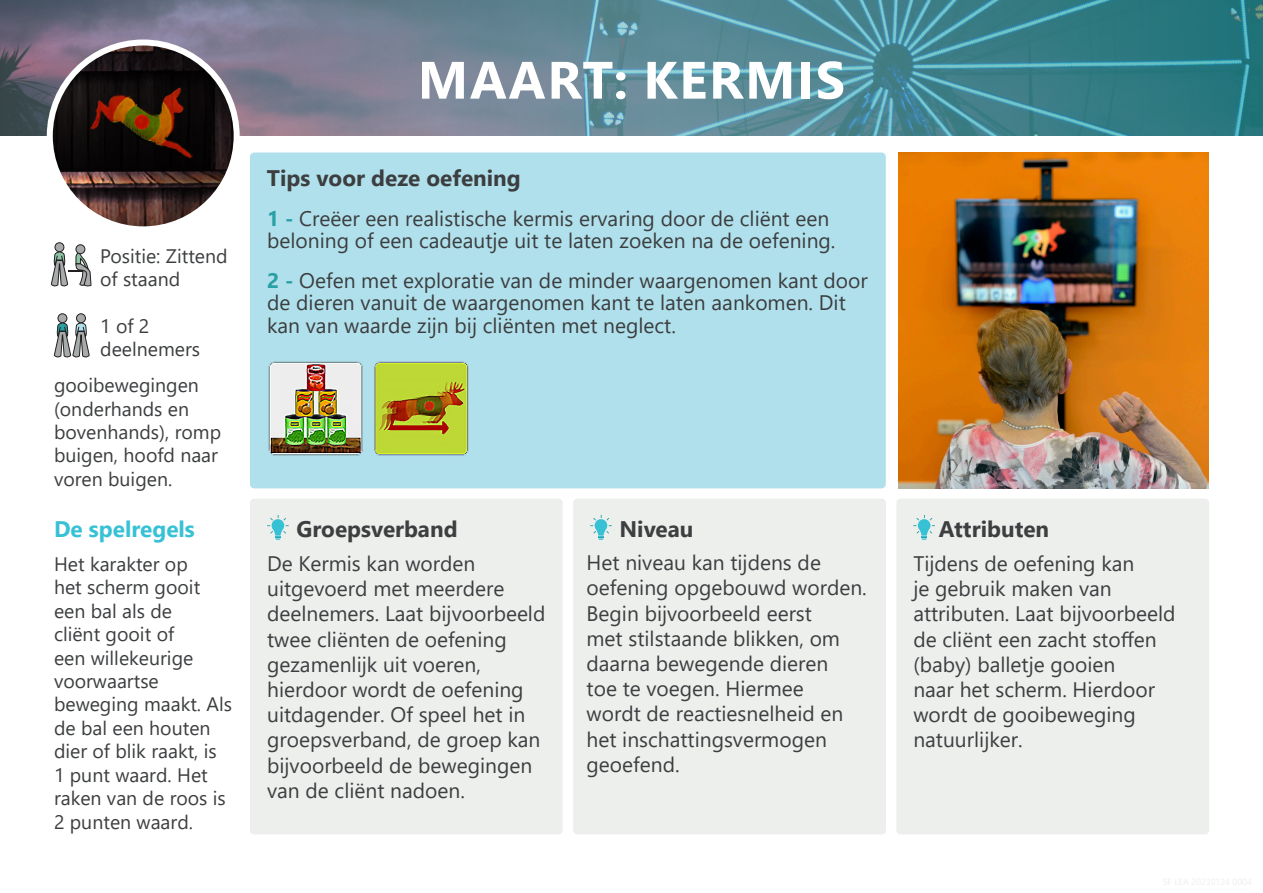
<style>
.page{position:relative;width:1263px;height:893px;background:#fff}
.page>*{position:absolute;margin:0;border:0;box-sizing:border-box;transform-origin:0 0}
.Title_Month_header{font:700 52.5px "Segoe UI";letter-spacing:.035em;color:#fff}
.Headers{font:700 22.5px "Segoe UI";color:#3c3e40}
.Header_movement{font:700 22.5px "Segoe UI";color:#37c1d5}
.Grey_Bloks_paragraph{font:21px/25.2px "Segoe UI";color:#3c3e40}
.Tips_orange{font:21px/22.5px "Segoe UI";color:#3c3e40}
.Position{font:19.5px/23.4px "Segoe UI";color:#3c3e40}
.s1{font-weight:700;color:#28a0a4}
</style>
<div class="page">
<svg style="left:0;top:0;width:1263px;height:136px;background:#598290"></svg>
<img style="left:49px;top:42px;width:187px;height:183px">
<div style="left:47px;top:40px;width:193px;height:192px;border:6px solid #fff;border-radius:50%"></div>
<div style="left:250px;top:153px;width:636px;height:335px;background:#b0e0eb;border-radius:4px"></div>
<div style="left:76px;top:245px;width:9px;height:9px;background:#a7abac;border-radius:50%"></div>
<div style="left:76px;top:244px;width:9px;height:10px;border:1px solid #231f20;border-radius:50%"></div>
<div style="left:58px;top:314px;width:9px;height:9px;background:#a7abac;border-radius:50%"></div>
<div style="left:58px;top:313px;width:9px;height:10px;border:1px solid #231f20;border-radius:50%"></div>
<div style="left:77px;top:314px;width:8px;height:9px;background:#a7abac;border-radius:50%"></div>
<div style="left:76px;top:313px;width:10px;height:10px;border:1px solid #231f20;border-radius:50%"></div>
<svg style="left:53px;top:322px;width:37px;height:36px"></svg>
<div style="left:55px;top:243px;width:9px;height:9px;background:#a7abac;border-radius:50%"></div>
<div style="left:55px;top:242px;width:9px;height:10px;border:1px solid #231f20;border-radius:50%"></div>
<svg style="left:50px;top:251px;width:42px;height:36px"></svg>
<img style="left:268px;top:361px;width:201px;height:95px">
<img style="left:898px;top:153px;width:311px;height:335px">
<div style="left:250px;top:499px;width:313px;height:335px;background:#edefed;border-radius:4px"></div>
<div style="left:573px;top:499px;width:313px;height:335px;background:#edefed;border-radius:4px"></div>
<div style="left:896px;top:499px;width:313px;height:335px;background:#edefed;border-radius:4px"></div>
<svg style="left:267px;top:515px;width:22px;height:25px"></svg>
<svg style="left:590px;top:515px;width:22px;height:25px"></svg>
<svg style="left:913px;top:515px;width:22px;height:25px"></svg>
<p class="Position" style="left:100px;top:242px;width:129px">Positie: Zittend of staand</p>
<p class="Position" style="left:100px;top:312px;width:51px">1 of 2</p>
<p class="Position" style="left:100px;top:336px;width:101px">deelnemers</p>
<p class="Position" style="left:54px;top:372px;width:169px">gooibewegingen (onderhands en bovenhands), romp buigen, hoofd naar voren buigen.</p>
<p class="Header_movement" style="left:54px;top:508px;width:142px">De spelregels</p>
<p class="Position" style="left:54px;top:551px;width:180px">Het karakter op<br>het scherm gooit een bal als de<br>cliënt gooit of<br>een willekeurige voorwaartse beweging maakt. Als de bal een houten dier of blik raakt, is<br>1 punt waard. Het raken van de roos is<br>2 punten waard.</p>
<p class="Title_Month_header" style="left:418px;top:30px;width:429px">MAART: KERMIS</p>
<p class="Headers" style="left:267px;top:157px;width:255px">Tips voor deze oefening</p>
<p class="Tips_orange" style="left:267px;top:205px;width:570px"><span class="s1">1 -</span> Creëer een realistische kermis ervaring door de cliënt een beloning of een cadeautje uit te laten zoeken na de oefening.</p>
<p class="Tips_orange" style="left:267px;top:267px;width:602px"><span class="s1">2 -</span> Oefen met exploratie van de minder waargenomen kant door de dieren vanuit de waargenomen kant te laten aankomen. Dit kan van waarde zijn bij cliënten met neglect.</p>
<p class="Headers" style="left:296px;top:508px;width:163px">Groepsverband</p>
<p class="Grey_Bloks_paragraph" style="left:267px;top:549px;width:280px">De Kermis kan worden uitgevoerd met meerdere deelnemers. Laat bijvoorbeeld twee cliënten de oefening gezamenlijk uit voeren, hierdoor wordt de oefening uitdagender. Of speel het in groepsverband, de groep kan bijvoorbeeld de bewegingen van de cliënt nadoen.</p>
<p class="Headers" style="left:619px;top:508px;width:76px">Niveau</p>
<p class="Headers" style="left:939px;top:507px;width:112px">Attributen</p>
<p class="Grey_Bloks_paragraph" style="left:586px;top:548px;width:282px">Het niveau kan tijdens de oefening opgebouwd worden.<br>Begin bijvoorbeeld eerst<br>met stilstaande blikken, om daarna bewegende dieren<br>toe te voegen. Hiermee<br>wordt de reactiesnelheid en het inschattingsvermogen geoefend.</p>
<p class="Grey_Bloks_paragraph" style="left:913px;top:549px;width:264px">Tijdens de oefening kan<br>je gebruik maken van attributen. Laat bijvoorbeeld de cliënt een zacht stoffen (baby) balletje gooien<br>naar het scherm. Hierdoor wordt de gooibeweging natuurlijker.</p>
</div>
